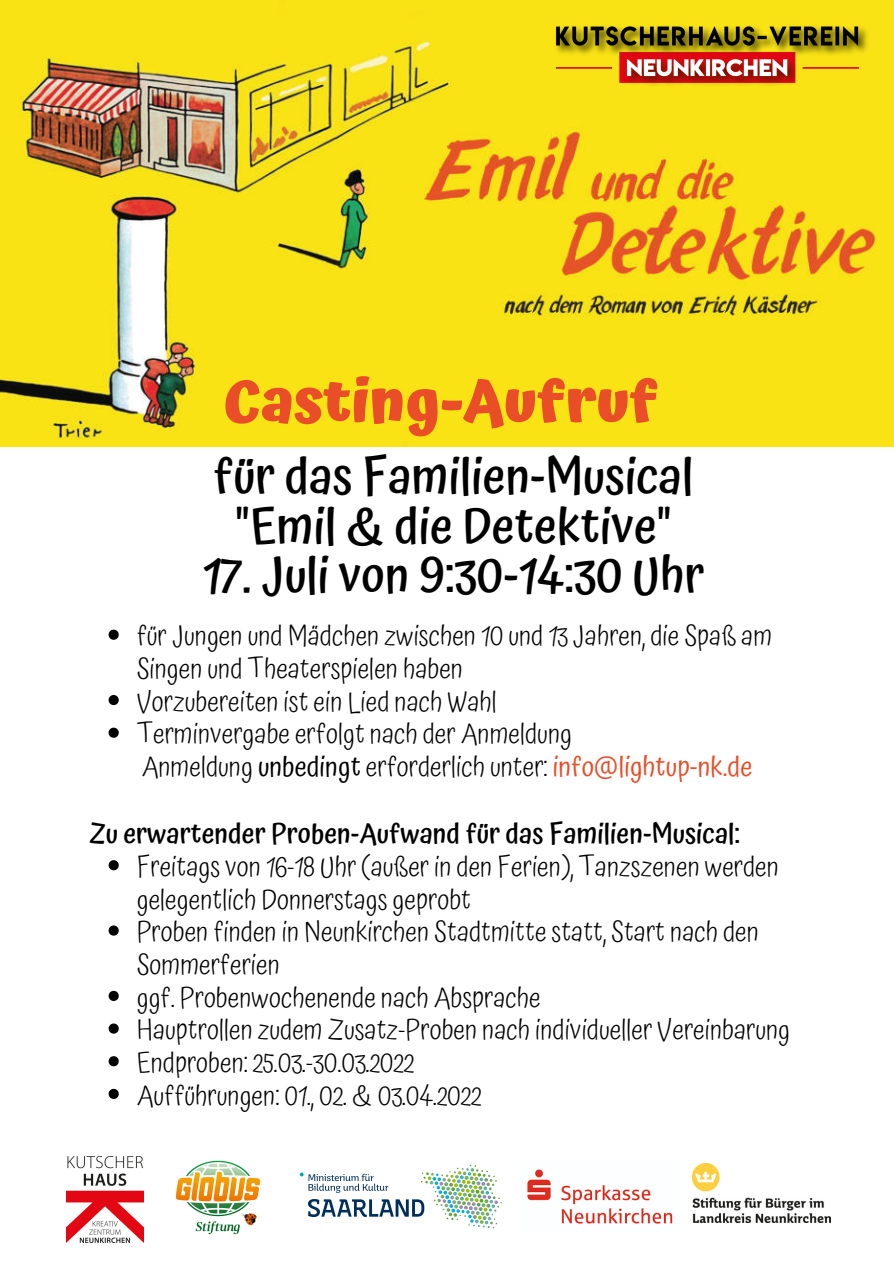
<style>
.page{position:relative;width:894px;height:1264px;background:#fff}
.page>*{position:absolute;margin:0;border:0;box-sizing:border-box;transform-origin:0 0}
.t1{font:700 60px "Atma";color:#e94e29}
.t2{font:500 49.5px "Atma";color:#000}
.t3{font:300 27.75px/32.7px "Atma";color:#000}
.t4{font:500 27.75px "Atma";color:#000}
.s1{font-weight:400}
.s2{font-weight:400;color:#e94e29}
</style>
<div class="page">
<img style="left:0;top:0;width:893px;height:446px">
<img style="left:551px;top:21px;width:320px;height:69px">
<img style="left:66px;top:1156px;width:78px;height:86px">
<svg style="left:300px;top:1164px;width:201px;height:64px"></svg>
<img style="left:175px;top:1160px;width:86px;height:75px">
<img style="left:527px;top:1169px;width:146px;height:55px">
<img style="left:692px;top:1163px;width:138px;height:59px">
<svg style="left:109px;top:629px;width:10px;height:10px"></svg>
<svg style="left:109px;top:695px;width:10px;height:10px"></svg>
<svg style="left:109px;top:727px;width:10px;height:10px"></svg>
<svg style="left:109px;top:860px;width:10px;height:10px"></svg>
<svg style="left:109px;top:925px;width:10px;height:10px"></svg>
<svg style="left:109px;top:990px;width:10px;height:10px"></svg>
<svg style="left:109px;top:1023px;width:10px;height:10px"></svg>
<svg style="left:109px;top:1056px;width:10px;height:10px"></svg>
<svg style="left:109px;top:1088px;width:10px;height:10px"></svg>
<p class="t1" style="left:223px;top:366px;width:436px">Casting-Aufruf</p>
<p class="t2" style="left:213px;top:447px;width:481px">für das Familien-Musical</p>
<p class="t2" style="left:235px;top:496px;width:437px">"Emil &amp; die Detektive"</p>
<p class="t2" style="left:203px;top:546px;width:503px">17. Juli von 9:30-14:30 Uhr</p>
<p class="t3" style="left:137px;top:619px;width:637px">für Jungen und Mädchen zwischen 10 und 13 Jahren, die Spaß am<br>Singen und Theaterspielen haben</p>
<p class="t3" style="left:137px;top:684px;width:361px">Vorzubereiten ist ein Lied nach Wahl</p>
<p class="t3" style="left:137px;top:717px;width:617px">Terminvergabe erfolgt nach der Anmeldung<br>Anmeldung <span class="s1">unbedingt</span> erforderlich unter: <span class="s2">info@lightup-nk.de</span></p>
<p class="t4" style="left:89px;top:817px;width:652px">Zu erwartender Proben-Aufwand für das Familien-Musical:</p>
<p class="t3" style="left:137px;top:850px;width:643px">Freitags von 16-18 Uhr (außer in den Ferien), Tanzszenen werden gelegentlich Donnerstags geprobt</p>
<p class="t3" style="left:137px;top:915px;width:623px">Proben finden in Neunkirchen Stadtmitte statt, Start nach den<br>Sommerferien</p>
<p class="t3" style="left:137px;top:980px;width:405px">ggf. Probenwochenende nach Absprache</p>
<p class="t3" style="left:137px;top:1013px;width:654px">Hauptrollen zudem Zusatz-Proben nach individueller Vereinbarung</p>
<p class="t3" style="left:137px;top:1045px;width:279px">Endproben: 25.03.-30.03.2022</p>
<p class="t3" style="left:137px;top:1078px;width:346px">Aufführungen: 01., 02. &amp; 03.04.2022</p>
</div>
